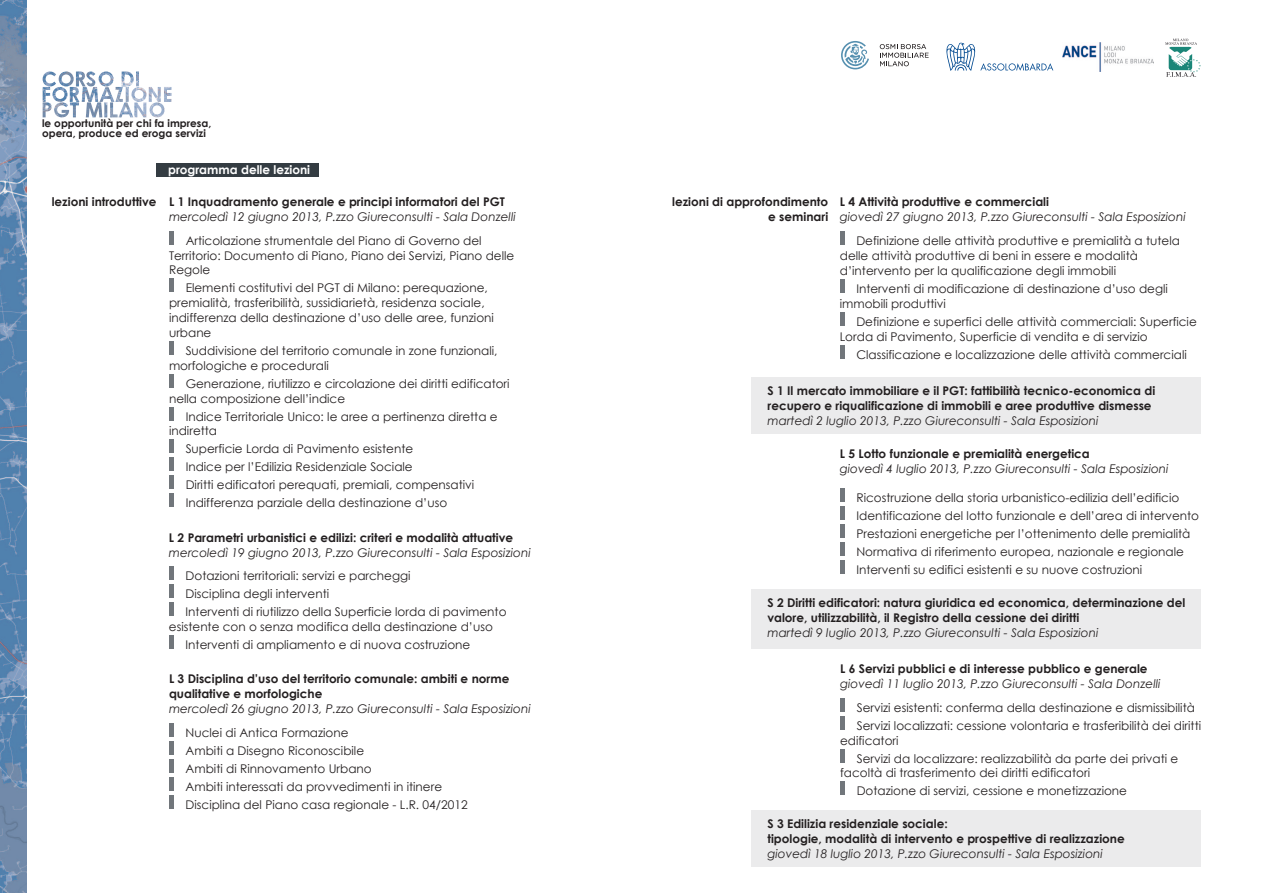
<style>
.page{position:relative;width:1263px;height:893px;background:#fff}
.page>*{position:absolute;margin:0;border:0;box-sizing:border-box;transform-origin:0 0}
.t1{font:12px/18px "Century Gothic";color:#231f20}
.t2{font:700 12px/15px "Century Gothic";color:#231f20}
.t3{font:italic 12px "Century Gothic";color:#231f20}
.t4{font:700 12px "Century Gothic";color:#fff}
.t5{font:700 10.5px/10.5px "Century Gothic";color:#231f20}
</style>
<div class="page">
<img style="left:43px;top:71px;width:96px;height:15px">
<img style="left:0;top:0;width:27px;height:893px">
<svg style="left:841px;top:41px;width:28px;height:28px"></svg>
<svg style="left:880px;top:44px;width:48px;height:22px"></svg>
<svg style="left:946px;top:43px;width:107px;height:28px"></svg>
<img style="left:1062px;top:42px;width:91px;height:29px">
<svg style="left:1165px;top:39px;width:36px;height:38px"></svg>
<div style="left:752px;top:377px;width:449px;height:57px;background:#ebebec"></div>
<div style="left:751px;top:810px;width:450px;height:57px;background:#ebebec"></div>
<div style="left:752px;top:589px;width:449px;height:60px;background:#ebebec"></div>
<div style="left:156px;top:163px;width:163px;height:14px;background:#343c42"></div>
<hr style="left:169px;top:231px;width:4px;height:14px;background:#71767b">
<hr style="left:169px;top:278px;width:4px;height:14px;background:#71767b">
<hr style="left:169px;top:341px;width:4px;height:14px;background:#71767b">
<hr style="left:169px;top:374px;width:4px;height:14px;background:#71767b">
<hr style="left:169px;top:407px;width:4px;height:14px;background:#71767b">
<hr style="left:169px;top:439px;width:4px;height:14px;background:#71767b">
<hr style="left:169px;top:457px;width:4px;height:14px;background:#71767b">
<hr style="left:169px;top:475px;width:4px;height:14px;background:#71767b">
<hr style="left:169px;top:493px;width:4px;height:14px;background:#71767b">
<hr style="left:169px;top:566px;width:4px;height:14px;background:#71767b">
<hr style="left:169px;top:584px;width:4px;height:14px;background:#71767b">
<hr style="left:169px;top:602px;width:4px;height:14px;background:#71767b">
<hr style="left:169px;top:635px;width:4px;height:13px;background:#71767b">
<hr style="left:169px;top:723px;width:4px;height:14px;background:#71767b">
<hr style="left:169px;top:741px;width:4px;height:14px;background:#71767b">
<hr style="left:169px;top:759px;width:4px;height:14px;background:#71767b">
<hr style="left:169px;top:777px;width:4px;height:14px;background:#71767b">
<hr style="left:169px;top:795px;width:4px;height:14px;background:#71767b">
<hr style="left:840px;top:231px;width:4px;height:14px;background:#71767b">
<hr style="left:840px;top:279px;width:4px;height:14px;background:#71767b">
<hr style="left:840px;top:312px;width:4px;height:14px;background:#71767b">
<hr style="left:840px;top:345px;width:4px;height:14px;background:#71767b">
<hr style="left:840px;top:488px;width:4px;height:14px;background:#71767b">
<hr style="left:840px;top:506px;width:4px;height:14px;background:#71767b">
<hr style="left:840px;top:524px;width:4px;height:14px;background:#71767b">
<hr style="left:840px;top:542px;width:4px;height:14px;background:#71767b">
<hr style="left:840px;top:560px;width:4px;height:14px;background:#71767b">
<hr style="left:840px;top:698px;width:4px;height:14px;background:#71767b">
<hr style="left:840px;top:716px;width:4px;height:14px;background:#71767b">
<hr style="left:840px;top:749px;width:4px;height:14px;background:#71767b">
<hr style="left:840px;top:781px;width:4px;height:14px;background:#71767b">
<p class="t5" style="left:42px;top:117px;width:171px">le opportunità per chi fa impresa, opera, produce ed eroga servizi</p>
<p class="t4" style="left:168px;top:161px;width:144px">programma delle lezioni</p>
<p class="t2" style="left:169px;top:193px;width:337px">L 1 Inquadramento generale e principi informatori del PGT</p>
<p class="t3" style="left:169px;top:208px;width:348px">mercoledì 12 giugno 2013, P.zzo Giureconsulti - Sala Donzelli</p>
<p class="t1" style="left:169px;top:233px;width:347px;line-height:14.7px;text-indent:17px">Articolazione strumentale del Piano di Governo del<br>Territorio: Documento di Piano, Piano dei Servizi, Piano delle<br>Regole</p>
<p class="t1" style="left:169px;top:280px;width:326px;line-height:14.9px;text-indent:17px">Elementi costitutivi del PGT di Milano: perequazione, premialità, trasferibilità, sussidiarietà, residenza sociale, indifferenza della destinazione d’uso delle aree, funzioni urbane</p>
<p class="t1" style="left:169px;top:343px;width:330px;line-height:15px;text-indent:17px">Suddivisione del territorio comunale in zone funzionali, morfologiche e procedurali</p>
<p class="t1" style="left:169px;top:376px;width:342px;line-height:15px;text-indent:17px">Generazione, riutilizzo e circolazione dei diritti edificatori nella composizione dell’indice</p>
<p class="t1" style="left:169px;top:409px;width:330px;line-height:14.4px;text-indent:17px">Indice Territoriale Unico: le aree a pertinenza diretta e indiretta</p>
<p class="t1" style="left:186px;top:439px;width:290px">Superficie Lorda di Pavimento esistente<br>Indice per l’Edilizia Residenziale Sociale<br>Diritti edificatori perequati, premiali, compensativi Indifferenza parziale della destinazione d’uso</p>
<p class="t2" style="left:169px;top:529px;width:346px">L 2 Parametri urbanistici e edilizi: criteri e modalità attuative</p>
<p class="t3" style="left:169px;top:544px;width:363px">mercoledì 19 giugno 2013, P.zzo Giureconsulti - Sala Esposizioni</p>
<p class="t1" style="left:186px;top:567px;width:322px">Dotazioni territoriali: servizi e parcheggi<br>Disciplina degli interventi<br>Interventi di riutilizzo della Superficie lorda di pavimento</p>
<p class="t1" style="left:169px;top:617px;width:325px;text-align:center">esistente con o senza modifica della destinazione d’uso<br>Interventi di ampliamento e di nuova costruzione</p>
<p class="t2" style="left:52px;top:193px;width:106px">lezioni introduttive</p>
<p class="t2" style="left:840px;top:193px;width:211px">L 4 Attività produttive e commerciali</p>
<p class="t3" style="left:840px;top:208px;width:348px">giovedì 27 giugno 2013, P.zzo Giureconsulti - Sala Esposizioni</p>
<p class="t1" style="left:840px;top:233px;width:342px;line-height:15px;text-indent:17px">Definizione delle attività produttive e premialità a tutela delle attività produttive di beni in essere e modalità d’intervento per la qualificazione degli immobili</p>
<p class="t1" style="left:840px;top:281px;width:330px;line-height:15px;text-indent:17px">Interventi di modificazione di destinazione d’uso degli immobili produttivi</p>
<p class="t1" style="left:840px;top:314px;width:359px;line-height:15px;text-indent:17px">Definizione e superfici delle attività commerciali: Superficie<br>Lorda di Pavimento, Superficie di vendita e di servizio</p>
<p class="t1" style="left:856px;top:345px;width:332px">Classificazione e localizzazione delle attività commerciali</p>
<p class="t2" style="left:672px;top:193px;width:158px;text-align:right">lezioni di approfondimento e seminari</p>
<p class="t2" style="left:767px;top:383px;width:389px">S 1 Il mercato immobiliare e il PGT: fattibilità tecnico-economica di recupero e riqualificazione di immobili e aree produttive dismesse</p>
<p class="t3" style="left:767px;top:412px;width:332px">martedì 2 luglio 2013, P.zzo Giureconsulti - Sala Esposizioni</p>
<p class="t2" style="left:840px;top:446px;width:252px">L 5 Lotto funzionale e premialità energetica</p>
<p class="t3" style="left:840px;top:460px;width:330px">giovedì 4 luglio 2013, P.zzo Giureconsulti - Sala Esposizioni</p>
<p class="t1" style="left:856px;top:488px;width:344px">Ricostruzione della storia urbanistico-edilizia dell’edificio Identificazione del lotto funzionale e dell’area di intervento Prestazioni energetiche per l’ottenimento delle premialità Normativa di riferimento europea, nazionale e regionale Interventi su edifici esistenti e su nuove costruzioni</p>
<p class="t2" style="left:767px;top:595px;width:419px">S 2 Diritti edificatori: natura giuridica ed economica, determinazione del valore, utilizzabilità, il Registro della cessione dei diritti</p>
<p class="t3" style="left:767px;top:624px;width:332px">martedì 9 luglio 2013, P.zzo Giureconsulti - Sala Esposizioni</p>
<p class="t2" style="left:169px;top:671px;width:342px">L 3 Disciplina d’uso del territorio comunale: ambiti e norme qualitative e morfologiche</p>
<p class="t3" style="left:169px;top:701px;width:363px">mercoledì 26 giugno 2013, P.zzo Giureconsulti - Sala Esposizioni</p>
<p class="t1" style="left:186px;top:723px;width:284px">Nuclei di Antica Formazione<br>Ambiti a Disegno Riconoscibile<br>Ambiti di Rinnovamento Urbano<br>Ambiti interessati da provvedimenti in itinere Disciplina del Piano casa regionale - L.R. 04/2012</p>
<p class="t2" style="left:840px;top:661px;width:309px">L 6 Servizi pubblici e di interesse pubblico e generale</p>
<p class="t3" style="left:840px;top:675px;width:322px">giovedì 11 luglio 2013, P.zzo Giureconsulti - Sala Donzelli</p>
<p class="t1" style="left:857px;top:699px;width:346px">Servizi esistenti: conferma della destinazione e dismissibilità<br>Servizi localizzati: cessione volontaria e trasferibilità dei diritti</p>
<p class="t1" style="left:857px;top:731px;width:323px;text-indent:-17px">edificatori<br>Servizi da localizzare: realizzabilità da parte dei privati e</p>
<p class="t1" style="left:857px;top:763px;width:272px;text-indent:-17px">facoltà di trasferimento dei diritti edificatori<br>Dotazione di servizi, cessione e monetizzazione</p>
<p class="t2" style="left:767px;top:816px;width:359px">S 3 Edilizia residenziale sociale:<br>tipologie, modalità di intervento e prospettive di realizzazione</p>
<p class="t3" style="left:767px;top:845px;width:337px">giovedì 18 luglio 2013, P.zzo Giureconsulti - Sala Esposizioni</p>
</div>
